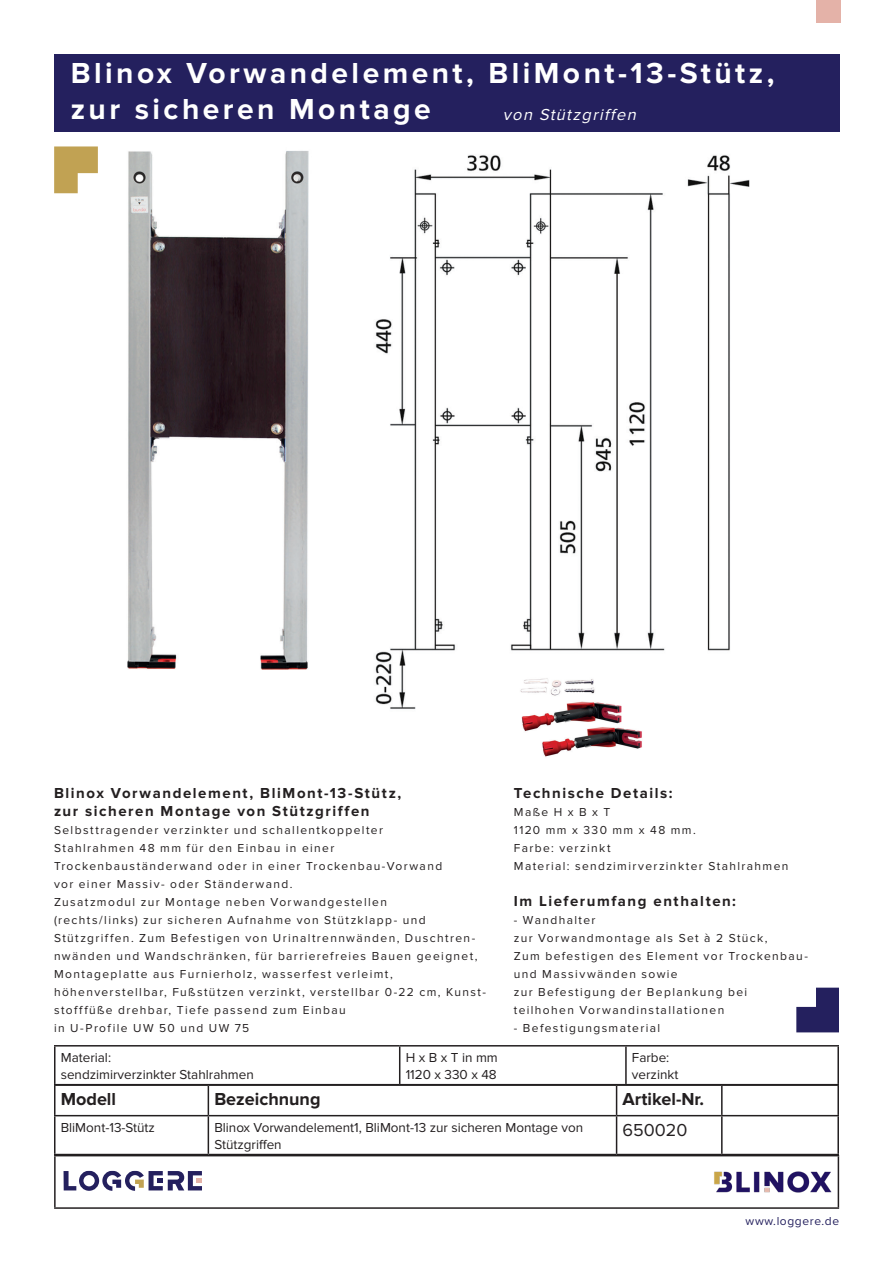
<style>
.page{position:relative;width:893px;height:1263px;background:#fff}
.page>*{position:absolute;margin:0;border:0;box-sizing:border-box;transform-origin:0 0}
.t1{font:700 30px/36px "Proxima Nova";letter-spacing:.115em;color:#fff}
.t2{font:700 18px "Proxima Nova";color:#231f20}
.t3{font:18px "Proxima Nova";color:#231f20}
.t4{font:italic 16.5px "Proxima Nova";color:#fff}
.t5{font:700 15px/18px "Proxima Nova";letter-spacing:.105em;color:#231f20}
.t6{font:13.5px/16.2px "Proxima Nova";color:#231f20}
.t7{font:12px/18px "Proxima Nova";letter-spacing:.115em;color:#231f20}
.t8{font:12px "Proxima Nova";letter-spacing:.05em;color:#24205e}
</style>
<div class="page">
<img style="left:127px;top:151px;width:623px;height:558px">
<div style="left:54px;top:54px;width:785px;height:77px;background:#24205e"></div>
<hr style="left:54px;top:1155px;width:785px;height:1px;background:#231f20">
<hr style="left:54px;top:1156px;width:2px;height:51px;background:#231f20">
<hr style="left:54px;top:1207px;width:785px;height:2px;background:#231f20">
<svg style="left:54px;top:146px;width:44px;height:47px"></svg>
<svg style="left:64px;top:1171px;width:138px;height:20px"></svg>
<img style="left:703px;top:1153px;width:136px;height:56px">
<svg style="left:796px;top:988px;width:43px;height:44px"></svg>
<hr style="left:54px;top:1045px;width:346px;height:1px;background:#231f20">
<hr style="left:54px;top:1046px;width:2px;height:38px;background:#231f20">
<hr style="left:400px;top:1045px;width:226px;height:1px;background:#231f20">
<hr style="left:399px;top:1046px;width:1px;height:38px;background:#231f20">
<hr style="left:626px;top:1045px;width:213px;height:1px;background:#231f20">
<hr style="left:625px;top:1046px;width:2px;height:38px;background:#231f20">
<hr style="left:837px;top:1046px;width:2px;height:38px;background:#231f20">
<hr style="left:54px;top:1084px;width:154px;height:2px;background:#231f20">
<hr style="left:54px;top:1086px;width:2px;height:29px;background:#231f20">
<hr style="left:208px;top:1084px;width:409px;height:2px;background:#231f20">
<svg style="left:208px;top:1086px;width:1px;height:29px"></svg>
<hr style="left:617px;top:1084px;width:105px;height:2px;background:#231f20">
<svg style="left:616px;top:1086px;width:1px;height:29px"></svg>
<hr style="left:722px;top:1084px;width:117px;height:2px;background:#231f20">
<hr style="left:721px;top:1086px;width:2px;height:29px;background:#231f20">
<hr style="left:837px;top:1086px;width:2px;height:29px;background:#231f20">
<hr style="left:54px;top:1115px;width:154px;height:1px;background:#231f20">
<hr style="left:54px;top:1116px;width:2px;height:38px;background:#231f20">
<hr style="left:208px;top:1115px;width:409px;height:1px;background:#231f20">
<hr style="left:208px;top:1116px;width:1px;height:38px;background:#231f20">
<hr style="left:617px;top:1115px;width:105px;height:1px;background:#231f20">
<hr style="left:616px;top:1116px;width:1px;height:38px;background:#231f20">
<hr style="left:722px;top:1115px;width:117px;height:1px;background:#231f20">
<hr style="left:721px;top:1116px;width:2px;height:38px;background:#231f20">
<hr style="left:837px;top:1116px;width:2px;height:38px;background:#231f20">
<hr style="left:54px;top:1154px;width:154px;height:1px;background:#231f20">
<hr style="left:208px;top:1154px;width:409px;height:1px;background:#231f20">
<hr style="left:617px;top:1154px;width:105px;height:1px;background:#231f20">
<hr style="left:722px;top:1154px;width:117px;height:1px;background:#231f20">
<img style="left:514px;top:672px;width:131px;height:85px">
<div style="left:817px;top:0;width:24px;height:22px;background:#e4b2a8"></div>
<p class="t1" style="left:71px;top:56px;width:705px">Blinox Vorwandelement, BliMont-13-Stütz, zur sicheren Montage</p>
<p class="t4" style="left:503px;top:105px;width:139px">von Stützgriffen</p>
<p class="t5" style="left:54px;top:784px;width:349px">Blinox Vorwandelement, BliMont-13-Stütz, zur sicheren Montage von Stützgriffen</p>
<p class="t7" style="left:54px;top:821px;width:433px">Selbsttragender verzinkter und schallentkoppelter<br>Stahlrahmen 48 mm für den Einbau in einer Trockenbauständerwand oder in einer Trockenbau-Vorwand<br>vor einer Massiv- oder Ständerwand.<br>Zusatzmodul zur Montage neben Vorwandgestellen<br>(rechts/links) zur sicheren Aufnahme von Stützklapp- und Stützgriffen. Zum Befestigen von Urinaltrennwänden, Duschtren&shy;nwänden und Wandschränken, für barrierefreies Bauen geeignet, Montageplatte aus Furnierholz, wasserfest verleimt, höhenverstellbar, Fußstützen verzinkt, verstellbar 0-22 cm, Kunst&shy;stofffüße drehbar, Tiefe passend zum Einbau<br>in U-Profile UW 50 und UW 75</p>
<p class="t6" style="left:61px;top:1050px;width:195px">Material:<br>sendzimirverzinkter Stahlrahmen</p>
<p class="t6" style="left:406px;top:1050px;width:94px">H x B x T in mm<br>1120 x 330 x 48</p>
<p class="t6" style="left:632px;top:1050px;width:48px">Farbe: verzinkt</p>
<p class="t2" style="left:61px;top:1089px;width:57px">Modell</p>
<p class="t2" style="left:214px;top:1089px;width:108px">Bezeichnung</p>
<p class="t2" style="left:623px;top:1089px;width:83px">Artikel-Nr.</p>
<p class="t6" style="left:61px;top:1120px;width:96px">BliMont-13-Stütz</p>
<p class="t6" style="left:214px;top:1120px;width:370px">Blinox Vorwandelement1, BliMont-13 zur sicheren Montage von<br>Stützgriffen</p>
<p class="t3" style="left:623px;top:1119px;width:66px">650020</p>
<p class="t5" style="left:514px;top:785px;width:160px">Technische Details:</p>
<p class="t7" style="left:514px;top:803px;width:276px">Maße H x B x T<br>1120 mm x 330 mm x 48 mm.<br>Farbe: verzinkt<br>Material: sendzimirverzinkter Stahlrahmen</p>
<p class="t5" style="left:514px;top:893px;width:224px">Im Lieferumfang enthalten:</p>
<p class="t7" style="left:514px;top:911px;width:296px">- Wandhalter<br>zur Vorwandmontage als Set à 2 Stück,<br>Zum befestigen des Element vor Trockenbau&shy;und Massivwänden sowie<br>zur Befestigung der Beplankung bei teilhohen Vorwandinstallationen</p>
<p class="t7" style="left:514px;top:1019px;width:148px">- Befestigungsmaterial</p>
<p class="t8" style="left:746px;top:1214px;width:95px">www.loggere.de</p>
</div>
